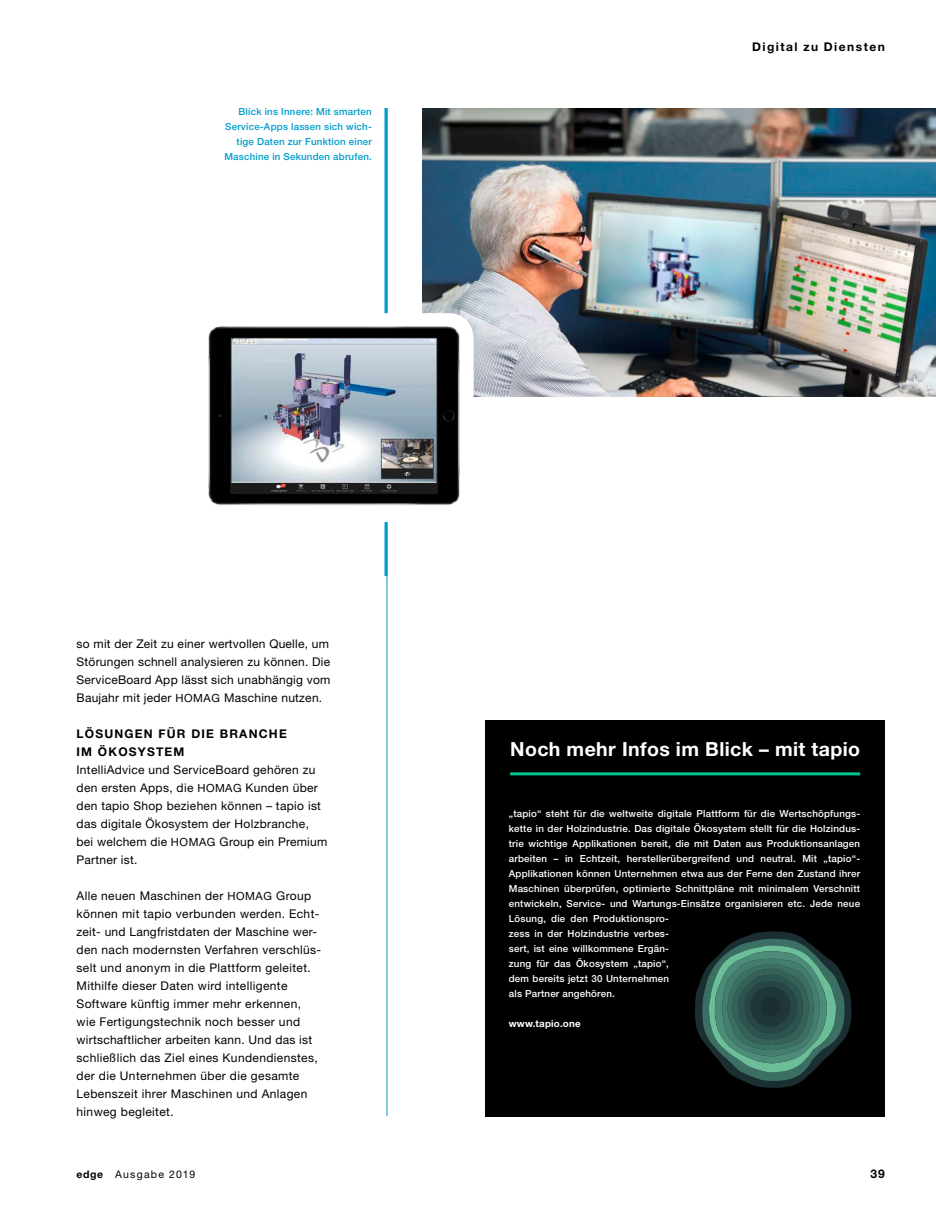
<style>
.page{position:relative;width:936px;height:1212px;background:#fff}
.page>*{position:absolute;margin:0;border:0;box-sizing:border-box;transform-origin:0 0}
.t1{font:700 19.5px "Helvetica Neue LT Std";letter-spacing:.02em;color:#fff}
.t2{font:12px/18px "Helvetica Neue LT Std";letter-spacing:.03em;color:#000}
.t3{font:700 12px/18px "Helvetica Neue LT Std";letter-spacing:.1em;color:#000}
.t4{font:700 12px "Helvetica Neue LT Std";letter-spacing:.125em;color:#000}
.t5{font:10.5px "Helvetica Neue LT Std";letter-spacing:.12em;color:#000}
.t6{font:500 9.75px/15px "Helvetica Neue LT Std";letter-spacing:.02em;color:#fff}
.t7{font:500 9.75px/15px "Helvetica Neue LT Std";letter-spacing:.02em;color:#009dcc;text-align:right}
.t8{font:700 9.75px "Helvetica Neue LT Std";letter-spacing:.02em;color:#fff}
.s1{font-size:11.25px}
.s2{font-weight:700}
</style>
<div class="page">
<div style="left:485px;top:720px;width:399px;height:396px;background:#000"></div>
<hr style="left:386px;top:108px;width:1px;height:1008px;background:#009dcc">
<hr style="left:384px;top:108px;width:3px;height:468px;background:#009dcc">
<img style="left:422px;top:108px;width:513px;height:288px">
<img style="left:208px;top:310px;width:268px;height:212px">
<hr style="left:510px;top:772px;width:350px;height:3px;background:#00c690">
<svg style="left:695px;top:931px;width:156px;height:157px"></svg>
<p class="t7" style="left:224px;top:104px;width:149px">Blick ins Innere: Mit smarten<br>Service-Apps lassen sich wich&shy;tige Daten zur Funktion einer<br>Maschine in Sekunden abrufen.</p>
<p class="t4" style="left:752px;top:39px;width:134px">Digital zu Diensten</p>
<p class="t2" style="left:77px;top:635px;width:255px;text-align:justify">so mit der Zeit zu einer wertvollen Quelle, um Störungen schnell analysieren zu können. Die ServiceBoard App lässt sich unabhängig vom Baujahr mit jeder <span class="s1">HOMAG</span> Maschine nutzen.</p>
<p class="t3" style="left:77px;top:724px;width:212px">LÖSUNGEN FÜR DIE BRANCHE<br>IM ÖKOSYSTEM</p>
<p class="t2" style="left:77px;top:761px;width:252px">IntelliAdvice und ServiceBoard gehören zu den ersten Apps, die <span class="s1">HOMAG</span> Kunden über den tapio Shop beziehen können – tapio ist das digitale Ökosystem der Holzbranche, bei welchem die <span class="s1">HOMAG</span> Group ein Premium Partner ist.</p>
<p class="t2" style="left:77px;top:887px;width:246px">Alle neuen Maschinen der <span class="s1">HOMAG</span> Group können mit tapio verbunden werden. Echt&shy;zeit- und Langfristdaten der Maschine wer&shy;den nach modernsten Verfahren verschlüs&shy;selt und anonym in die Plattform geleitet.<br>Mithilfe dieser Daten wird intelligente Software künftig immer mehr erkennen, wie Fertigungstechnik noch besser und wirtschaftlicher arbeiten kann. Und das ist schließlich das Ziel eines Kundendienstes, der die Unternehmen über die gesamte Lebenszeit ihrer Maschinen und Anlagen hinweg begleitet.</p>
<h1 class="t1" style="left:510px;top:737px;width:351px">Noch mehr Infos im Blick – mit tapio</h1>
<p class="t6" style="left:509px;top:806px;width:353px">„tapio“ steht für die weltweite digitale Plattform für die Wertschöpfungs&shy;kette in der Holzindustrie. Das digitale Ökosystem stellt für die Holzindus&shy;trie wichtige Applikationen bereit, die mit Daten aus Produktionsanlagen arbeiten – in Echtzeit, herstellerübergreifend und neutral. Mit „tapio“-- Applikationen können Unternehmen etwa aus der Ferne den Zustand ihrer Maschinen überprüfen, optimierte Schnittpläne mit minimalem Verschnitt entwickeln, Service- und Wartungs--Einsätze organisieren etc. Jede neue Lösung, die den Produktionspro-<br>zess in der Holzindustrie verbes-<br>sert, ist eine willkommene Ergän-<br>zung für das Ökosystem „tapio“,<br>dem bereits jetzt 30 Unternehmen<br>als Partner angehören.</p>
<p class="t8" style="left:509px;top:1017px;width:73px">www.tapio.one</p>
<p class="t5" style="left:77px;top:1168px;width:120px"><span class="s2">edge</span> Ausgabe 2019</p>
<p class="t3" style="left:870px;top:1164px;width:16px">39</p>
</div>
